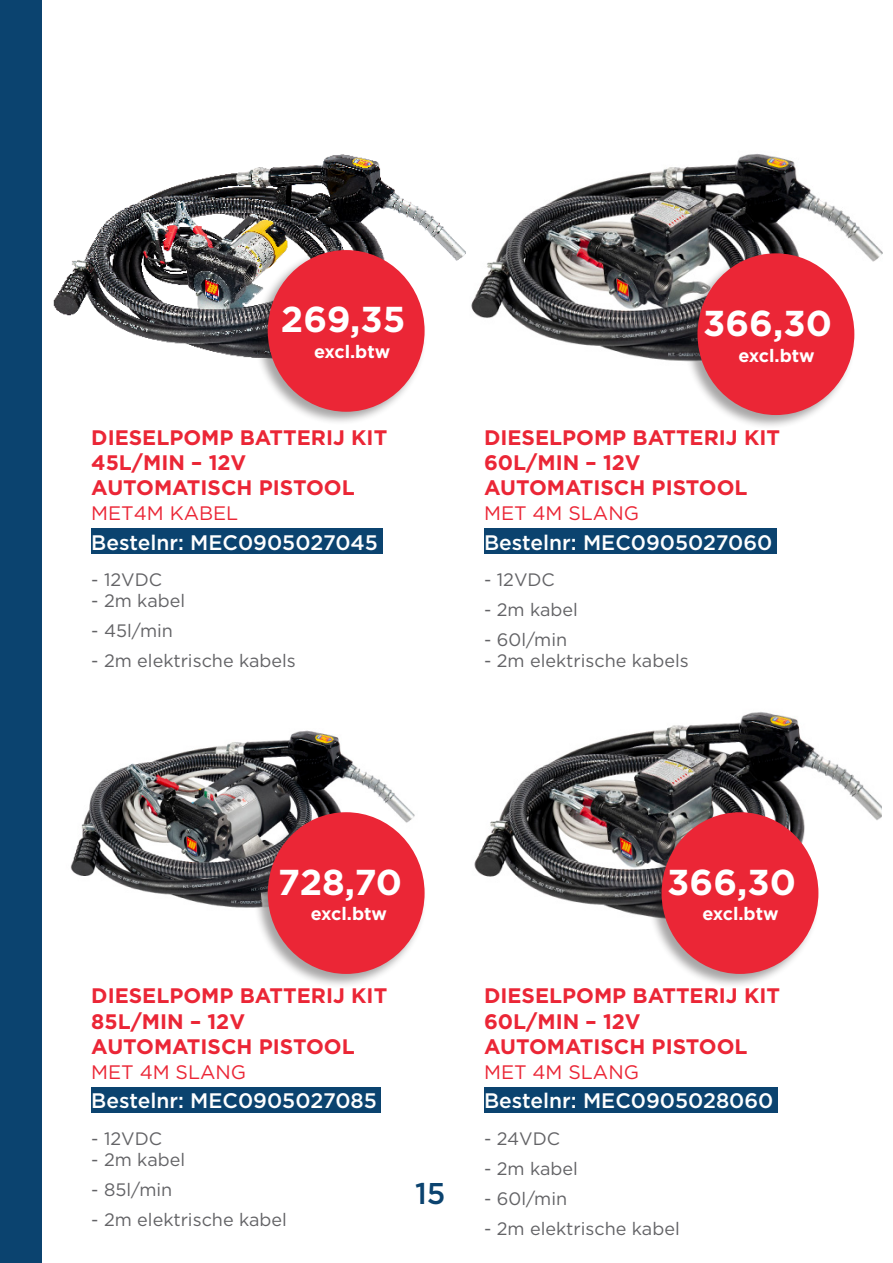
<style>
.page{position:relative;width:893px;height:1263px;background:#fff}
.page>*{position:absolute;margin:0;border:0;box-sizing:border-box;transform-origin:0 0}
.Prijs{font:700 36px "Gotham";color:#fff}
.t1{font:500 30px "Gotham";color:#0b436f}
.Omschrijving_1{font:700 21px/25.2px "Gotham";color:#eb2636}
.Bestelnummer{font:500 21px "Gotham";color:#fff}
.Omschrijving_1-2{font:19.5px "Gotham";color:#eb2636}
.Omschrijving_2{font:18px "Gotham";color:#636366}
.price{font:700 18px "Gotham";color:#fff}
</style>
<div class="page">
<div style="left:0;top:0;width:42px;height:1263px;background:#0b436f"></div>
<img style="left:53px;top:154px;width:413px;height:204px">
<div style="left:253px;top:248px;width:174px;height:178px;background:#231f20;opacity:.4"></div>
<div style="left:268px;top:250px;width:157px;height:162px;background:#eb2636;border-radius:50%"></div>
<div style="left:91px;top:529px;width:291px;height:25px;background:#0b436f"></div>
<img style="left:471px;top:153px;width:412px;height:208px">
<div style="left:683px;top:251px;width:174px;height:178px;background:#231f20;opacity:.4"></div>
<div style="left:697px;top:253px;width:157px;height:162px;background:#eb2636;border-radius:50%"></div>
<div style="left:484px;top:529px;width:293px;height:25px;background:#0b436f"></div>
<img style="left:70px;top:730px;width:340px;height:178px">
<div style="left:253px;top:810px;width:174px;height:178px;background:#231f20;opacity:.4"></div>
<div style="left:268px;top:812px;width:157px;height:162px;background:#eb2636;border-radius:50%"></div>
<div style="left:91px;top:1087px;width:290px;height:26px;background:#0b436f"></div>
<img style="left:474px;top:712px;width:407px;height:204px">
<div style="left:647px;top:810px;width:174px;height:178px;background:#231f20;opacity:.4"></div>
<div style="left:662px;top:812px;width:156px;height:162px;background:#eb2636;border-radius:50%"></div>
<div style="left:484px;top:1087px;width:294px;height:26px;background:#0b436f"></div>
<p class="Prijs" style="left:281px;top:296px;width:126px">269,35</p>
<p class="price" style="left:314px;top:340px;width:78px">excl.btw</p>
<p class="Omschrijving_1" style="left:91px;top:424px;width:298px">DIESELPOMP BATTERIJ KIT<br>45L/MIN – 12V</p>
<p class="Omschrijving_1" style="left:91px;top:475px;width:265px">AUTOMATISCH PISTOOL</p>
<p class="Omschrijving_1-2" style="left:91px;top:501px;width:149px">MET4M KABEL</p>
<p class="Bestelnummer" style="left:91px;top:528px;width:288px">Bestelnr: MEC0905027045</p>
<p class="Omschrijving_2" style="left:91px;top:568px;width:72px">- 12VDC</p>
<p class="Omschrijving_2" style="left:91px;top:589px;width:95px">- 2m kabel</p>
<p class="Omschrijving_2" style="left:91px;top:619px;width:83px">- 45l/min</p>
<p class="Omschrijving_2" style="left:91px;top:650px;width:206px">- 2m elektrische kabels</p>
<p class="Prijs" style="left:703px;top:299px;width:130px">366,30</p>
<p class="price" style="left:738px;top:343px;width:78px">excl.btw</p>
<p class="Omschrijving_1" style="left:484px;top:424px;width:298px">DIESELPOMP BATTERIJ KIT<br>60L/MIN – 12V</p>
<p class="Omschrijving_1" style="left:484px;top:475px;width:265px">AUTOMATISCH PISTOOL</p>
<p class="Omschrijving_1-2" style="left:484px;top:501px;width:156px">MET 4M SLANG</p>
<p class="Bestelnummer" style="left:484px;top:528px;width:290px">Bestelnr: MEC0905027060</p>
<p class="Omschrijving_2" style="left:484px;top:568px;width:72px">- 12VDC</p>
<p class="Omschrijving_2" style="left:484px;top:598px;width:95px">- 2m kabel</p>
<p class="Omschrijving_2" style="left:484px;top:628px;width:85px">- 60l/min</p>
<p class="Omschrijving_2" style="left:484px;top:650px;width:206px">- 2m elektrische kabels</p>
<p class="Prijs" style="left:278px;top:858px;width:126px">728,70</p>
<p class="price" style="left:311px;top:902px;width:78px">excl.btw</p>
<p class="Omschrijving_1" style="left:91px;top:983px;width:298px">DIESELPOMP BATTERIJ KIT<br>85L/MIN – 12V</p>
<p class="Omschrijving_1" style="left:91px;top:1033px;width:265px">AUTOMATISCH PISTOOL</p>
<p class="Omschrijving_1-2" style="left:91px;top:1059px;width:156px">MET 4M SLANG</p>
<p class="Bestelnummer" style="left:91px;top:1087px;width:287px">Bestelnr: MEC0905027085</p>
<p class="Omschrijving_2" style="left:91px;top:1127px;width:72px">- 12VDC</p>
<p class="Omschrijving_2" style="left:91px;top:1148px;width:95px">- 2m kabel</p>
<p class="Omschrijving_2" style="left:91px;top:1178px;width:83px">- 85l/min</p>
<p class="Omschrijving_2" style="left:91px;top:1208px;width:197px">- 2m elektrische kabel</p>
<p class="t1" style="left:415px;top:1174px;width:32px">15</p>
<p class="Prijs" style="left:667px;top:858px;width:130px">366,30</p>
<p class="price" style="left:702px;top:902px;width:78px">excl.btw</p>
<p class="Omschrijving_1" style="left:484px;top:983px;width:298px">DIESELPOMP BATTERIJ KIT<br>60L/MIN – 12V</p>
<p class="Omschrijving_1" style="left:484px;top:1033px;width:265px">AUTOMATISCH PISTOOL</p>
<p class="Omschrijving_1-2" style="left:484px;top:1059px;width:156px">MET 4M SLANG</p>
<p class="Bestelnummer" style="left:484px;top:1087px;width:291px">Bestelnr: MEC0905028060</p>
<p class="Omschrijving_2" style="left:484px;top:1127px;width:77px">- 24VDC</p>
<p class="Omschrijving_2" style="left:484px;top:1157px;width:95px">- 2m kabel</p>
<p class="Omschrijving_2" style="left:484px;top:1187px;width:85px">- 60l/min</p>
<p class="Omschrijving_2" style="left:484px;top:1217px;width:197px">- 2m elektrische kabel</p>
</div>
